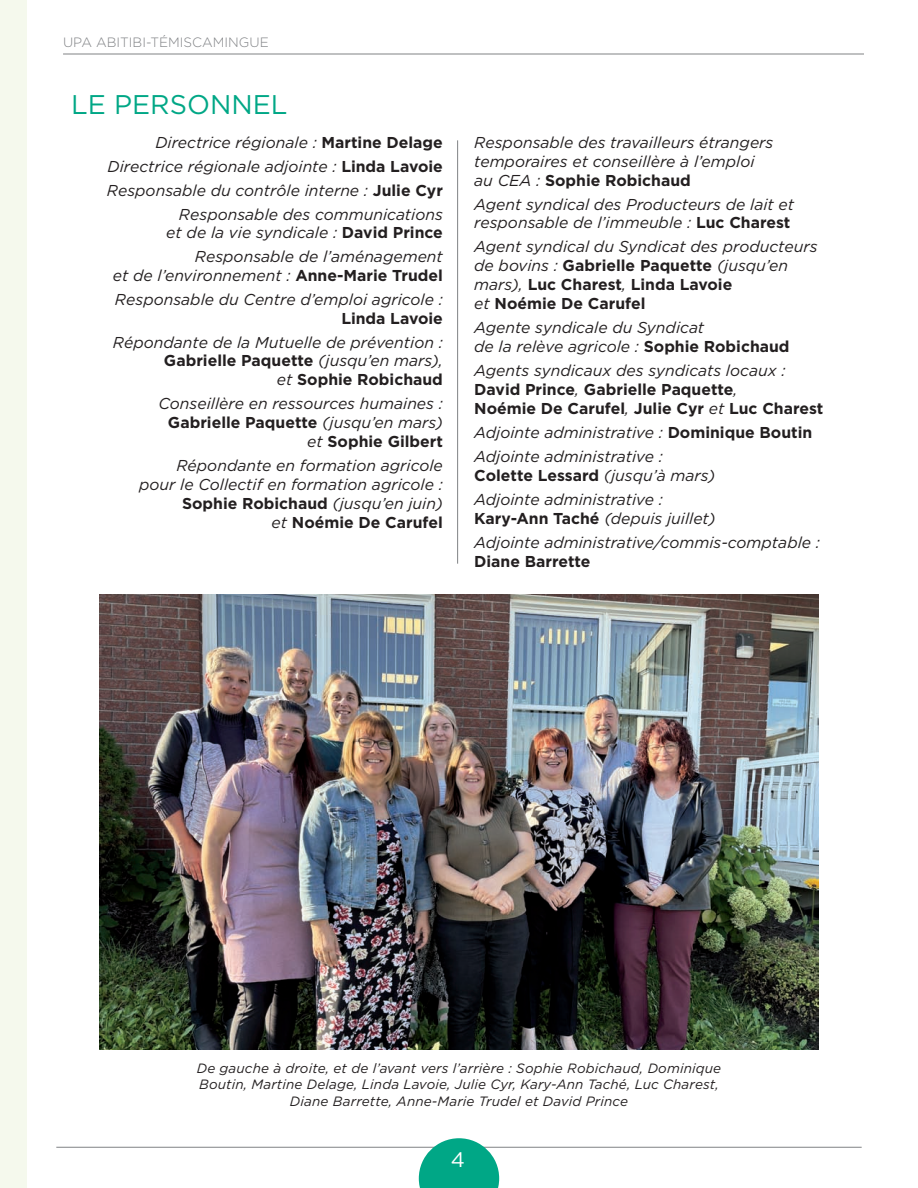
<style>
.page{position:relative;width:918px;height:1188px;background:#fff}
.page>*{position:absolute;margin:0;border:0;box-sizing:border-box;transform-origin:0 0}
.t1{font:27px "Gotham";color:#00a786}
.t2{font:21px "Gotham";color:#fff}
.t3{font:italic 15.75px/18.9px "Gotham";color:#231f20}
.t4{font:700 15.75px/18.9px "Gotham";color:#231f20}
.t5{font:italic 13.5px/16.2px "Gotham";letter-spacing:.01em;color:#231f20;text-align:center}
.t6{font:300 13.5px "Gotham";color:#808285}
.s1{font-weight:700;font-style:normal}
.s2{font-weight:400;font-style:italic}
</style>
<div class="page">
<hr style="left:56px;top:1147px;width:806px;height:1px;background:#808285">
<div style="left:0;top:0;width:27px;height:1188px;background:#f5f9ed"></div>
<hr style="left:63px;top:54px;width:801px;height:1px;background:#808285">
<img style="left:99px;top:594px;width:720px;height:456px">
<hr style="left:457px;top:140px;width:1px;height:424px;background:#808285">
<svg style="left:419px;top:1138px;width:80px;height:50px;background:#2cb59a"></svg>
<p class="t6" style="left:63px;top:35px;width:207px">UPA ABITIBI-TÉMISCAMINGUE</p>
<h1 class="t1" style="left:71px;top:90px;width:218px">LE PERSONNEL</h1>
<p class="t3" style="left:107px;top:130px;width:338px;line-height:24px;text-align:right">Directrice régionale : <span class="s1">Martine Delage </span>Directrice régionale adjointe : <span class="s1">Linda Lavoie </span>Responsable du contrôle interne : <span class="s1">Julie Cyr </span>Responsable des communications</p>
<p class="t3" style="left:166px;top:220px;width:278px;line-height:24px;text-align:right">et de la vie syndicale : <span class="s1">David Prince<br></span>Responsable de l’aménagement</p>
<p class="t3" style="left:113px;top:263px;width:331px;line-height:24px">et de l’environnement : <span class="s1">Anne-Marie Trudel<br></span>Responsable du Centre d’emploi agricole :</p>
<p class="t4" style="left:341px;top:308px;width:103px">Linda Lavoie</p>
<p class="t3" style="left:113px;top:333px;width:332px;text-align:right">Répondante de la Mutuelle de prévention :<br><span class="s1">Gabrielle Paquette</span> (jusqu’en mars),<br>et <span class="s1">Sophie Robichaud</span></p>
<p class="t3" style="left:159px;top:394px;width:286px;text-align:right">Conseillère en ressources humaines :<br><span class="s1">Gabrielle Paquette</span> (jusqu’en mars) et <span class="s1">Sophie Gilbert</span></p>
<p class="t3" style="left:139px;top:456px;width:305px;text-align:right">Répondante en formation agricole pour le Collectif en formation agricole :<br><span class="s1">Sophie Robichaud</span> (jusqu’en juin)<br>et <span class="s1">Noémie De Carufel</span></p>
<p class="t3" style="left:474px;top:133px;width:301px">Responsable des travailleurs étrangers temporaires et conseillère à l’emploi au CEA : <span class="s1">Sophie Robichaud</span></p>
<p class="t3" style="left:474px;top:195px;width:321px">Agent syndical des Producteurs de lait et responsable de l’immeuble : <span class="s1">Luc Charest</span></p>
<p class="t3" style="left:474px;top:237px;width:345px">Agent syndical du Syndicat des producteurs de bovins : <span class="s1">Gabrielle Paquette</span> (jusqu’en mars), <span class="s1">Luc Charest</span>, <span class="s1">Linda Lavoie<br></span>et <span class="s1">Noémie De Carufel</span></p>
<p class="t3" style="left:474px;top:318px;width:317px">Agente syndicale du Syndicat<br>de la relève agricole : <span class="s1">Sophie Robichaud</span></p>
<p class="t4" style="left:474px;top:361px;width:351px"><span class="s2">Agents syndicaux des syndicats locaux :<br></span>David Prince<span class="s2">,</span> Gabrielle Paquette<span class="s2">,<br></span>Noémie De Carufel<span class="s2">,</span> Julie Cyr <span class="s2">et</span> Luc Charest</p>
<p class="t3" style="left:474px;top:420px;width:340px;line-height:24px">Adjointe administrative : <span class="s1">Dominique Boutin<br></span>Adjointe administrative :</p>
<p class="t3" style="left:474px;top:463px;width:243px;line-height:24px"><span class="s1">Colette Lessard</span> (jusqu’à mars)<br>Adjointe administrative :</p>
<p class="t3" style="left:474px;top:506px;width:347px;line-height:24px"><span class="s1">Kary-Ann Taché</span> (depuis juillet)<br>Adjointe administrative/commis-comptable :</p>
<p class="t4" style="left:474px;top:551px;width:118px">Diane Barrette</p>
<p class="t5" style="left:197px;top:1060px;width:526px">De gauche à droite, et de l’avant vers l’arrière : Sophie Robichaud, Dominique<br>Boutin, Martine Delage, Linda Lavoie, Julie Cyr, Kary-Ann Taché, Luc Charest,<br>Diane Barrette, Anne-Marie Trudel et David Prince</p>
<h2 class="t2" style="left:451px;top:1148px;width:16px">4</h2>
</div>
